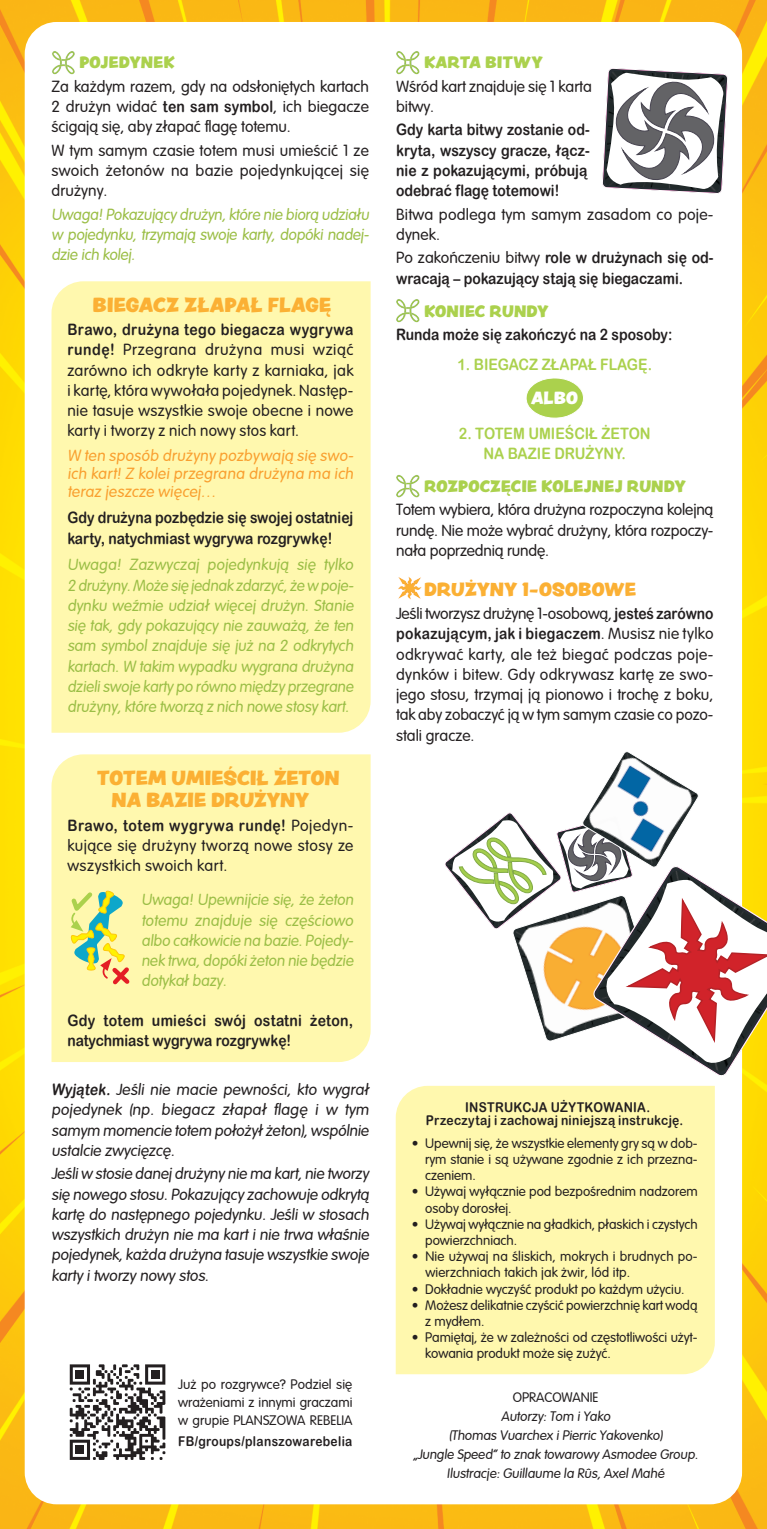
<style>
.page{position:relative;width:767px;height:1529px;background:#fff}
.page>*{position:absolute;margin:0;border:0;box-sizing:border-box;transform-origin:0 0}
.t1{font:18px/22.5px "Peachy Keen JF";letter-spacing:-.01em;color:#fbb034}
.t2{font:16.88px "Peachy Keen JF";color:#fbb034}
.t3{font:15.75px/20.2px "Arial Rounded PL";letter-spacing:.005em;color:#231f20;text-align:justify}
.t4{font:15.75px/20.2px "Arial Rounded PL";color:#9bbe46;text-align:justify}
.t5{font:15.75px/20.2px "Arial Rounded MT Bold PL";color:#231f20;scale:.88 1}
.t6{font:15.75px/18px "Arial Rounded PL";color:#f99f2f;text-align:justify}
.t7{font:15.75px/20.2px "Arial Rounded MT Bold PL";color:#231f20;scale:.89 1}
.t8{font:15.75px/20.2px "Arial Rounded MT Bold PL";color:#abd14d;text-align:center;scale:.9 1}
.t9{font:15.75px/20.2px "Arial Rounded PL";letter-spacing:.03em;color:#231f20}
.t10{font:15.75px "Arial Rounded MT Bold PL";letter-spacing:.025em;color:#231f20;scale:.89 1}
.t11{font:15.75px "Arial Rounded MT Bold PL";letter-spacing:.035em;color:#231f20;scale:.89 1}
.t12{font:15.53px "Peachy Keen JF";color:#fff}
.t13{font:14.62px "Peachy Keen JF";letter-spacing:.005em;color:#abd14d}
.t14{font:13.5px/16.2px "Arial Rounded PL";color:#231f20}
.t15{font:13.5px/13.5px "Arial Rounded MT Bold PL";letter-spacing:.025em;color:#231f20;text-align:center;scale:.9 1}
.t16{font:13.5px "Arial Rounded MT Bold PL";letter-spacing:.025em;color:#231f20;scale:.89 1}
.s1{font-family:"Arial Rounded MT Bold PL"}
.s2{font-family:"Arial Rounded PL"}
</style>
<div class="page">
<img style="left:0;top:0;width:766px;height:1529px">
<div style="left:25px;top:22px;width:717px;height:1482px;background:#fff;border-radius:32px"></div>
<img style="left:52px;top:51px;width:23px;height:24px">
<img style="left:396px;top:51px;width:24px;height:24px">
<img style="left:396px;top:299px;width:24px;height:24px">
<svg style="left:526px;top:378px;width:58px;height:40px"></svg>
<img style="left:396px;top:475px;width:24px;height:23px">
<img style="left:398px;top:577px;width:24px;height:23px">
<div style="left:51px;top:281px;width:319px;height:452px;background:#fff8ae"></div>
<div style="left:51px;top:754px;width:319px;height:308px;background:#fff8ae"></div>
<div style="left:395px;top:1086px;width:319px;height:288px;background:#fff8ae"></div>
<svg style="left:602px;top:68px;width:126px;height:126px"></svg>
<svg style="left:445px;top:751px;width:321px;height:327px"></svg>
<svg style="left:68px;top:887px;width:65px;height:101px"></svg>
<svg style="left:70px;top:1364px;width:95px;height:96px"></svg>
<div style="left:76px;top:1370px;width:8px;height:9px;background:#231f20"></div>
<div style="left:151px;top:1370px;width:8px;height:9px;background:#231f20"></div>
<div style="left:76px;top:1445px;width:8px;height:9px;background:#231f20"></div>
<p class="t13" style="left:79px;top:51px;width:97px">POJEDYNEK</p>
<p class="t3" style="left:51px;top:75px;width:319px">Za każdym razem, gdy na odsłoniętych kartach 2 drużyn widać <span class="s1">ten sam symbol</span>, ich biegacze ścigają się, aby złapać flagę totemu.</p>
<p class="t3" style="left:51px;top:139px;width:319px">W tym samym czasie totem musi umieścić 1 ze swoich żetonów na bazie pojedynkującej się drużyny.</p>
<p class="t4" style="left:51px;top:203px;width:321px">Uwaga!Pokazujący drużyn,które nie biorą udziału w pojedynku, trzymają swoje karty, dopóki nadej&shy;dzie ich kolej.</p>
<p class="t1" style="left:92px;top:293px;width:240px">BIEGACZ ZŁAPAŁ FLAGĘ</p>
<p class="t10" style="left:67px;top:320px;width:323px">Brawo, drużyna tego biegacza wygrywa</p>
<p class="t3" style="left:67px;top:338px;width:287px"><span class="s1">rundę!</span> Przegrana drużyna musi wziąć zarówno ich odkryte karty z karniaka, jak i kartę, która wywołała pojedynek. Następ&shy;nie tasuje wszystkie swoje obecne i nowe karty i tworzy z nich nowy stos kart.</p>
<p class="t6" style="left:67px;top:445px;width:290px">W ten sposób drużyny pozbywają się swo&shy;ich kart! Z kolei przegrana drużyna ma ich teraz jeszcze więcej…</p>
<p class="t5" style="left:67px;top:508px;width:326px">Gdy drużyna pozbędzie się swojej ostatniej karty, natychmiast wygrywa rozgrywkę!</p>
<p class="t4" style="left:67px;top:553px;width:290px">Uwaga! Zazwyczaj pojedynkują się tylko 2 drużyny.Może się jednak zdarzyć,że w poje&shy;dynku weźmie udział więcej drużyn. Stanie się tak, gdy pokazujący nie zauważą, że ten sam symbol znajduje się już na 2 odkrytych kartach. W takim wypadku wygrana drużyna dzieliswoje karty po równo między przegrane drużyny,które tworzą z nich nowe stosy kart.</p>
<p class="t1" style="left:112px;top:766px;width:229px;text-indent:-15px">TOTEM UMIEŚCIŁ ŻETON<br>NA BAZIE DRUŻYNY</p>
<p class="t11" style="left:67px;top:816px;width:323px">Brawo, totem wygrywa rundę! <span class="s2">Pojedyn-</span></p>
<p class="t9" style="left:67px;top:834px;width:287px">kujące się drużyny tworzą nowe stosy ze wszystkich swoich kart.</p>
<p class="t4" style="left:141px;top:888px;width:216px">Uwaga! Upewnijcie się, że żeton totemu znajduje się częściowo albo całkowicie na bazie.Pojedy&shy;nek trwa,dopókiżeton nie będzie dotykał bazy.</p>
<p class="t7" style="left:67px;top:1010px;width:322px">Gdy totem umieści swój ostatni żeton, natychmiast wygrywa rozgrywkę!</p>
<p class="t3" style="left:51px;top:1078px;width:321px"><span class="s1">Wyjątek.</span> Jeśli nie macie pewności, kto wygrał pojedynek (np. biegacz złapał flagę i w tym samym momencie totem położyłżeton),wspólnie ustalcie zwycięzcę.</p>
<p class="t3" style="left:51px;top:1162px;width:321px">Jeśliw stosie danejdrużyny nie ma kart,nie tworzy się nowego stosu.Pokazujący zachowuje odkrytą kartę do następnego pojedynku. Jeśli w stosach wszystkich drużyn nie ma kart i nie trwa właśnie pojedynek,każda drużyna tasuje wszystkie swoje karty i tworzy nowy stos.</p>
<p class="t14" style="left:178px;top:1374px;width:176px;line-height:18px;text-align:justify">Już po rozgrywce? Podziel się wrażeniami z innymi graczami w grupie PLANSZOWA REBELIA</p>
<p class="t16" style="left:178px;top:1433px;width:197px">FB/groups/planszowarebelia</p>
<p class="t13" style="left:424px;top:51px;width:120px">KARTA BITWY</p>
<p class="t3" style="left:396px;top:75px;width:197px">Wśród kart znajduje się 1 karta bitwy.</p>
<p class="t5" style="left:396px;top:120px;width:221px">Gdy karta bitwy zostanie od&shy;kryta, wszyscy gracze, łącz&shy;nie z pokazującymi, próbują odebrać flagę totemowi!</p>
<p class="t3" style="left:396px;top:203px;width:319px">Bitwa podlega tym samym zasadom co poje&shy;dynek.</p>
<p class="t5" style="left:396px;top:248px;width:362px"><span class="s2">Po zakończeniu bitwy</span> role w drużynach się od&shy;wracają – pokazujący stają się biegaczami.</p>
<p class="t13" style="left:424px;top:300px;width:126px">KONIEC RUNDY</p>
<p class="t5" style="left:396px;top:324px;width:315px">Runda może się zakończyć na 2 sposoby:</p>
<p class="t8" style="left:457px;top:354px;width:218px">1. BIEGACZ ZŁAPAŁ FLAGĘ.</p>
<p class="t12" style="left:531px;top:386px;width:48px">ALBO</p>
<p class="t8" style="left:459px;top:423px;width:214px">2. TOTEM UMIEŚCIŁ ŻETON<br>NA BAZIE DRUŻYNY.</p>
<p class="t13" style="left:424px;top:475px;width:263px">ROZPOCZĘCIE KOLEJNEJ RUNDY</p>
<p class="t3" style="left:396px;top:498px;width:319px">Totem wybiera, która drużyna rozpoczyna kolejną rundę. Nie może wybrać drużyny, która rozpoczy&shy;nała poprzednią rundę.</p>
<p class="t2" style="left:424px;top:576px;width:213px">DRUŻYNY 1-OSOBOWE</p>
<p class="t3" style="left:396px;top:602px;width:319px">Jeśli tworzysz drużynę 1-osobową, <span class="s1">jesteś zarówno</span></p>
<p class="t5" style="left:396px;top:624px;width:362px">pokazującym, jak i biegaczem<span class="s2">. Musisz nie tylko</span></p>
<p class="t3" style="left:396px;top:643px;width:319px">odkrywać karty, ale też biegać podczas poje&shy;dynków i bitew. Gdy odkrywasz kartę ze swo&shy;jego stosu, trzymaj ją pionowo i trochę z boku, tak aby zobaczyć ją w tym samym czasie co pozo&shy;stali gracze.</p>
<p class="t15" style="left:426px;top:1100px;width:287px">INSTRUKCJA UŻYTKOWANIA.<br>Przeczytaj i zachowaj niniejszą instrukcję.</p>
<p class="t14" style="left:425px;top:1134px;width:274px;text-align:justify;text-indent:-14px">• Upewnij się, że wszystkie elementy gry są w dob&shy;rym stanie i są używane zgodnie z ich przezna&shy;czeniem.</p>
<p class="t14" style="left:425px;top:1182px;width:274px;text-indent:-14px">• Używaj wyłącznie pod bezpośrednim nadzorem osoby dorosłej.</p>
<p class="t14" style="left:425px;top:1215px;width:274px;text-indent:-14px">• Używaj wyłącznie na gładkich, płaskich i czystych powierzchniach.</p>
<p class="t14" style="left:425px;top:1247px;width:273px;text-indent:-14px">• Nie używaj na śliskich, mokrych i brudnych po&shy;wierzchniach takich jak żwir, lód itp.</p>
<p class="t14" style="left:411px;top:1279px;width:274px">• Dokładnie wyczyść produkt po każdym użyciu.</p>
<p class="t14" style="left:425px;top:1296px;width:274px;text-indent:-14px">• Możesz delikatnie czyścić powierzchnię kart wodą z mydłem.</p>
<p class="t14" style="left:425px;top:1328px;width:274px;text-indent:-14px">• Pamiętaj, że w zależności od częstotliwości użyt&shy;kowania produkt może się zużyć.</p>
<p class="t14" style="left:413px;top:1386px;width:288px;line-height:18.9px;text-align:center">OPRACOWANIE<br>Autorzy: Tom i Yako<br>(Thomas Vuarchex i Pierric Yakovenko)<br>„Jungle Speed” to znak towarowy Asmodee Group.<br>Ilustracje: Guillaume la Rûs, Axel Mahé</p>
</div>
